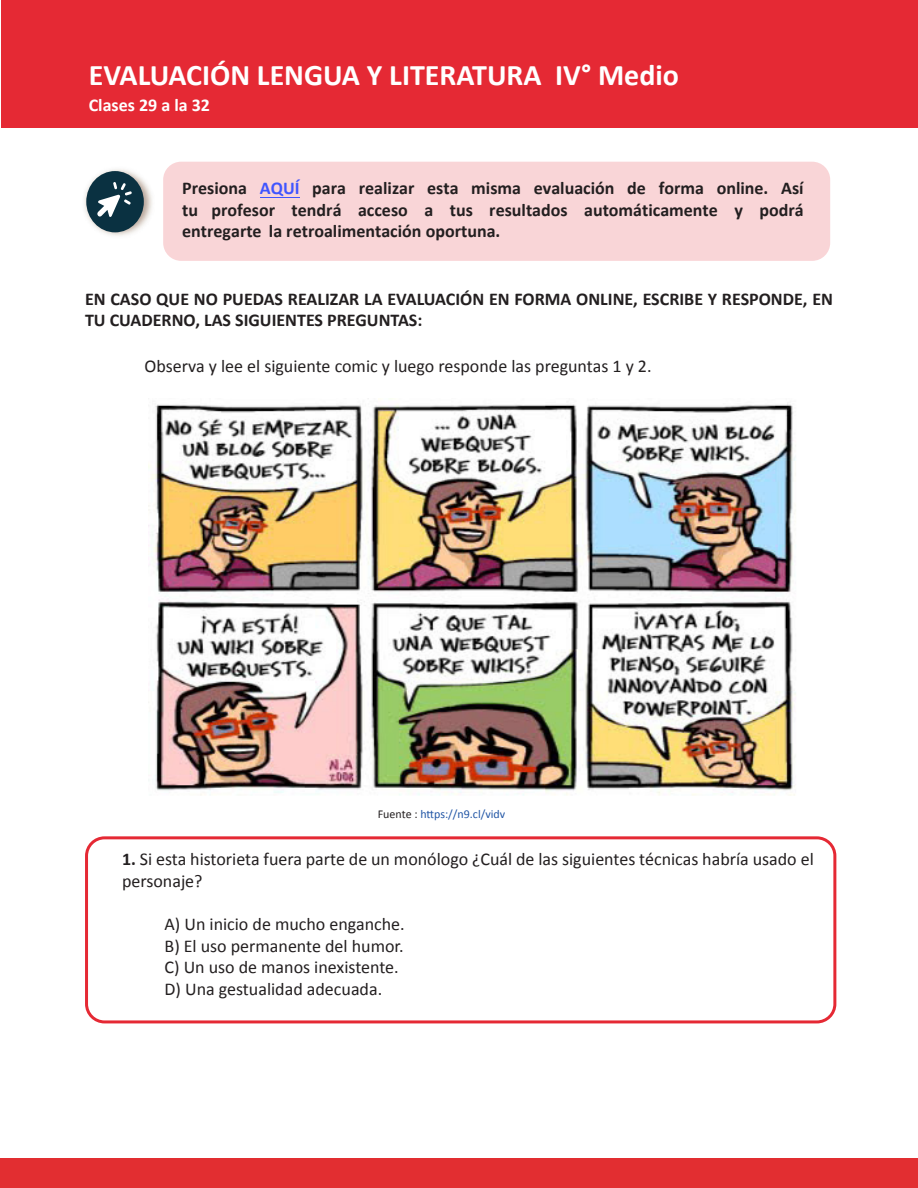
<style>
.page{position:relative;width:918px;height:1188px;background:#fff}
.page>*{position:absolute;margin:0;border:0;box-sizing:border-box;transform-origin:0 0}
.t1{font:700 30px "Calibri";color:#fff}
.t2{font:700 18px/21.6px "Calibri";color:#231f20}
.t3{font:18px/21.6px "Calibri";color:#231f20}
.t4{font:700 18px "Calibri";color:#fff}
.t5{font:12px "Calibri";color:#2155a5}
.s1{color:#4055ff}
.s2{color:#231f20}
.s3{font-weight:700}
</style>
<div class="page">
<div style="left:163px;top:162px;width:667px;height:99px;background:#f9d5d7;border-radius:18px"></div>
<img style="left:84px;top:169px;width:68px;height:67px">
<div style="left:86px;top:171px;width:58px;height:61px;background:#0a3141;border-radius:50%"></div>
<svg style="left:97px;top:182px;width:35px;height:35px"></svg>
<div style="left:2px;top:0;width:916px;height:127px;background:#e52934"></div>
<div style="left:85px;top:836px;width:751px;height:187px;border:3px solid #e52934;border-radius:18px"></div>
<div style="left:0;top:1158px;width:918px;height:30px;background:#e22e31"></div>
<img style="left:148px;top:398px;width:648px;height:398px">
<hr style="left:260px;top:198px;width:40px;height:1px;background:#4055ff">
<p class="t1" style="left:89px;top:54px;width:592px">EVALUACIÓN LENGUA Y LITERATURA IV° Medio</p>
<p class="t4" style="left:89px;top:93px;width:123px">Clases 29 a la 32</p>
<p class="t2" style="left:182px;top:177px;width:623px;text-align:justify">Presiona <span class="s1">AQUÍ</span> para realizar esta misma evaluación de forma online. Así tu profesor tendrá acceso a tus resultados automáticamente y podrá entregarte la retroalimentación oportuna.</p>
<p class="t2" style="left:85px;top:287px;width:749px">EN CASO QUE NO PUEDAS REALIZAR LA EVALUACIÓN EN FORMA ONLINE, ESCRIBE Y RESPONDE, EN<br>TU CUADERNO, LAS SIGUIENTES PREGUNTAS:</p>
<p class="t3" style="left:145px;top:354px;width:508px">Observa y lee el siguiente comic y luego responde las preguntas 1 y 2.</p>
<p class="t5" style="left:378px;top:806px;width:129px"><span class="s2">Fuente :</span> https://n9.cl/vidv</p>
<p class="t3" style="left:122px;top:848px;width:693px"><span class="s3">1.</span> Si esta historieta fuera parte de un monólogo ¿Cuál de las siguientes técnicas habría usado el personaje?</p>
<p class="t3" style="left:165px;top:913px;width:242px">A) Un inicio de mucho enganche.</p>
<p class="t3" style="left:165px;top:934px;width:241px">B) El uso permanente del humor.</p>
<p class="t3" style="left:165px;top:956px;width:236px">C) Un uso de manos inexistente.</p>
<p class="t3" style="left:165px;top:977px;width:219px">D) Una gestualidad adecuada.</p>
</div>
